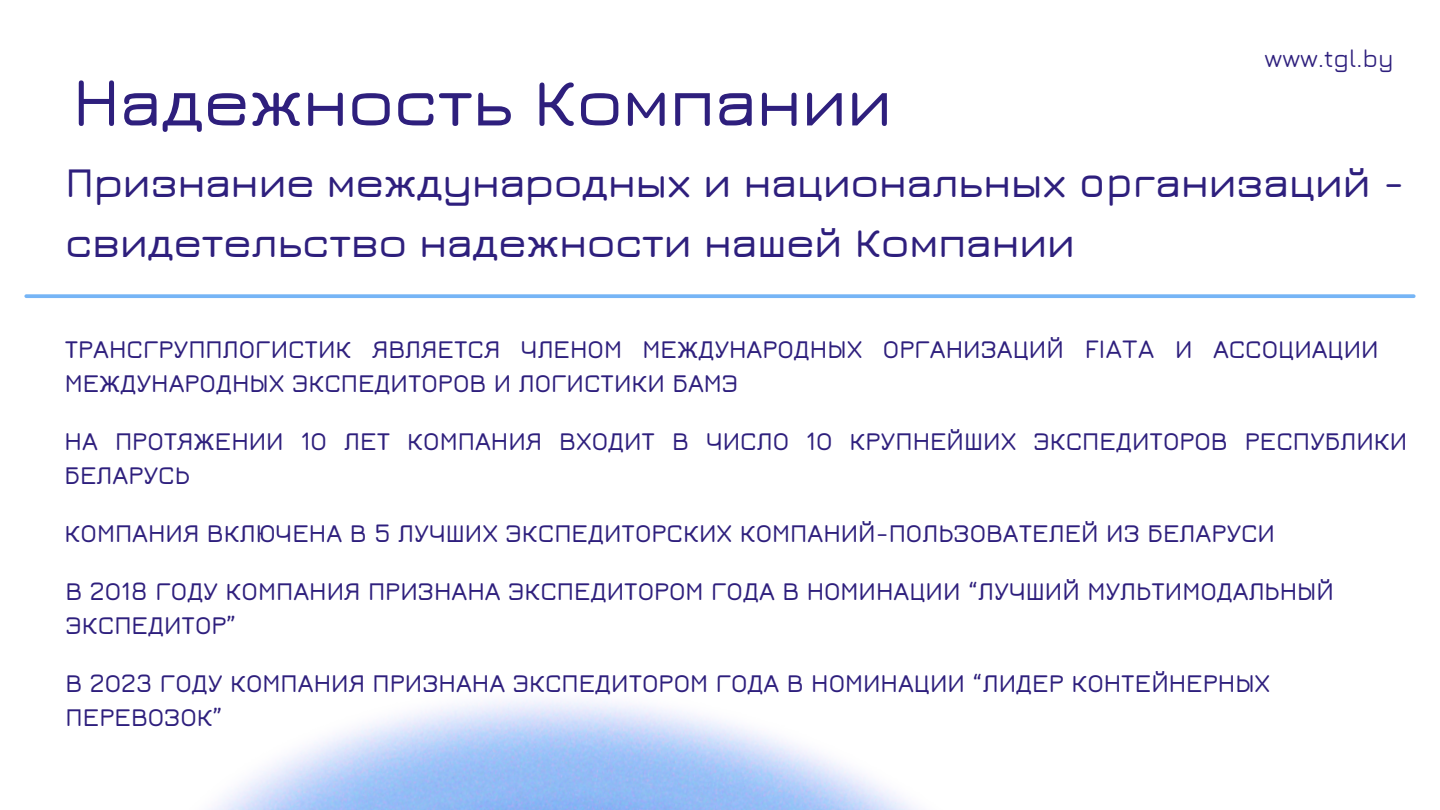
<style>
.page{position:relative;width:1440px;height:810px;background:#fff}
.page>*{position:absolute;margin:0;border:0;box-sizing:border-box;transform-origin:0 0}
.t1{font:600 70px "Jura";color:#2e1f7d}
.t2{font:600 43px/60px "Jura";color:#2e1f7d}
.t3{font:600 26px/33.8px "Jura";color:#2e1f7d}
.t4{font:500 25px "Jura";color:#2e1f7d}
</style>
<div class="page">
<img style="left:212px;top:699px;width:705px;height:111px">
<svg style="left:26px;top:294px;width:1388px;height:4px;background:#80baf6"></svg>
<h1 class="t1" style="left:73px;top:58px;width:821px">Надежность Компании</h1>
<h3 class="t4" style="left:1264px;top:43px;width:131px">www.tgl.by</h3>
<h3 class="t2" style="left:66px;top:150px;width:1340px">Признание международных и национальных opганизаций - свидетельство надежности нашей Компании</h3>
<h2 class="t3" style="left:65px;top:331px;width:1316px">ТРАНСГРУППЛОГИСТИК ЯВЛЯЕТСЯ ЧЛЕНОМ МЕЖДУНАРОДНЫХ ОРГАНИЗАЦИЙ FIATA И АССОЦИАЦИИ<br>МЕЖДУНАРОДНЫХ ЭКСПЕДИТОРОВ И ЛОГИСТИКИ БАМЭ</h2>
<h3 class="t3" style="left:65px;top:423px;width:1344px">НА ПРОТЯЖЕНИИ 1О ЛЕТ КОМПАНИЯ ВХОДИТ В ЧИСЛО 1О КРУПНЕЙШИХ ЭКСПЕДИТОРОВ РЕСПУБЛИКИ<br>БЕЛАРУСЬ</h3>
<h3 class="t3" style="left:65px;top:515px;width:1212px">КОМПАНИЯ ВКЛЮЧЕНА В 5 ЛУЧШИХ ЭКСПЕДИТОРСКИХ КОМПАНИЙ-ПОЛЬЗОВАТЕЛЕЙ ИЗ БЕЛАРУСИ</h3>
<p class="t3" style="left:66px;top:573px;width:1270px">В 2О18 ГОДУ КОМПАНИЯ ПРИЗНАНА ЭКСПЕДИТОРОМ ГОДА В НОМИНАЦИИ “ЛУЧШИЙ МУЛЬТИМОДАЛЬНЫЙ<br>ЭКСПЕДИТОР”</p>
<h3 class="t3" style="left:66px;top:665px;width:1206px">В 2О23 ГОДУ КОМПАНИЯ ПРИЗНАНА ЭКСПЕДИТОРОМ ГОДА В НОМИНАЦИИ “ЛИДЕР КОНТЕЙНЕРНЫХ<br>ПЕРЕВОЗОК”</h3>
</div>
